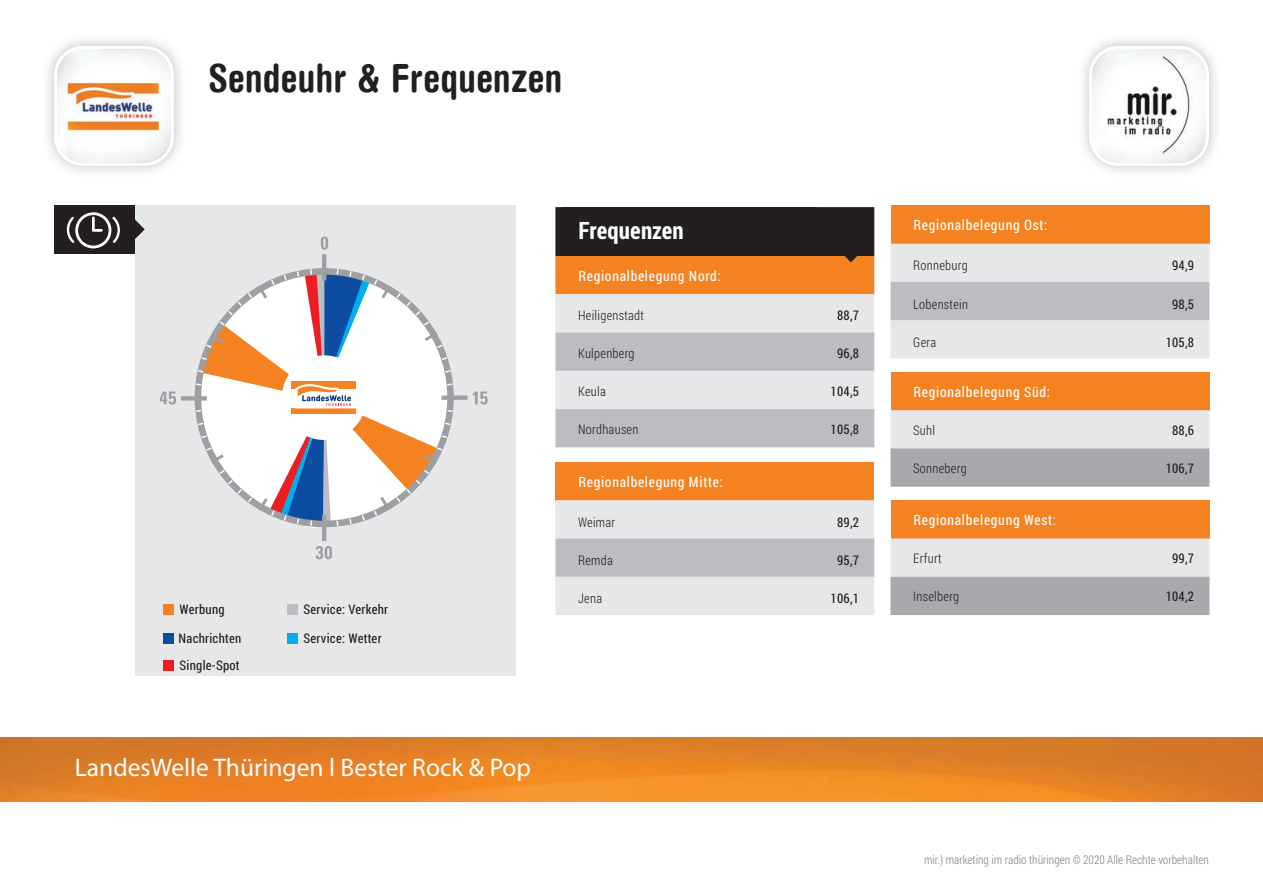
<style>
.page{position:relative;width:1263px;height:893px;background:#fff}
.page>*{position:absolute;margin:0;border:0;box-sizing:border-box;transform-origin:0 0}
.t1{font:700 condensed 39px "Helvetica Rounded LT";color:#231f20}
.t2{font:25.5px "Myriad Pro";color:#fff}
.t3{font:700 24px "Roboto Condensed";letter-spacing:.005em;color:#fff}
.t4{font:14.25px "Roboto Condensed";letter-spacing:.05em;color:#fff}
.t5{font:13.2px/26.8px "Roboto Condensed";letter-spacing:.02em;color:#231f20}
.t6{font:300 13.2px "Roboto Condensed";letter-spacing:.02em;color:#231f20}
.t7{font:300 12px "Roboto Condensed";color:#808285}
</style>
<div class="page">
<img style="left:1090px;top:47px;width:117px;height:117px">
<div style="left:1089px;top:46px;width:120px;height:120px;border:3px solid #fff;border-radius:28px"></div>
<div style="left:555px;top:462px;width:319px;height:38px;background:#f58220"></div>
<svg style="left:555px;top:500px;width:319px;height:115px;background:#d8d8db"></svg>
<div style="left:890px;top:205px;width:319px;height:39px;background:#f58220"></div>
<svg style="left:890px;top:244px;width:319px;height:114px;background:#d7d8db"></svg>
<div style="left:890px;top:500px;width:319px;height:38px;background:#f58220"></div>
<svg style="left:890px;top:538px;width:319px;height:77px;background:#c7c7ca"></svg>
<div style="left:890px;top:372px;width:319px;height:38px;background:#f58220"></div>
<svg style="left:890px;top:410px;width:319px;height:77px;background:#c7c8ca"></svg>
<svg style="left:555px;top:207px;width:319px;height:240px;background:#b3a093"></svg>
<img style="left:0;top:737px;width:1263px;height:64px">
<img style="left:56px;top:47px;width:116px;height:117px">
<div style="left:54px;top:46px;width:120px;height:120px;border:3px solid #fff;border-radius:28px"></div>
<div style="left:135px;top:205px;width:380px;height:471px;background:#e6e7e9"></div>
<div style="left:54px;top:205px;width:81px;height:49px;background:#231f20"></div>
<svg style="left:67px;top:212px;width:78px;height:36px"></svg>
<div style="left:164px;top:604px;width:10px;height:11px;background:#f58220"></div>
<div style="left:164px;top:634px;width:10px;height:10px;background:#0d4da1"></div>
<div style="left:287px;top:604px;width:11px;height:11px;background:#bcbdc0"></div>
<div style="left:164px;top:661px;width:10px;height:10px;background:#ee1d23"></div>
<svg style="left:321px;top:236px;width:7px;height:14px"></svg>
<svg style="left:316px;top:546px;width:16px;height:13px"></svg>
<svg style="left:473px;top:392px;width:15px;height:13px"></svg>
<svg style="left:160px;top:392px;width:16px;height:13px"></svg>
<hr style="left:322px;top:254px;width:4px;height:26px;background:#9d9fa2">
<hr style="left:322px;top:515px;width:4px;height:26px;background:#9d9fa2">
<div style="left:441px;top:395px;width:26px;height:5px;background:#9d9fa2"></div>
<div style="left:181px;top:396px;width:26px;height:5px;background:#9d9fa2"></div>
<svg style="left:195px;top:268px;width:259px;height:188px"></svg>
<svg style="left:199px;top:269px;width:241px;height:265px"></svg>
<div style="left:287px;top:634px;width:11px;height:10px;background:#00aeef"></div>
<h1 class="t1" style="left:208px;top:54px;width:356px">Sendeuhr &amp; Frequenzen</h1>
<p class="t5" style="left:180px;top:595px;width:47px">Werbung</p>
<p class="t5" style="left:178px;top:625px;width:64px">Nachrichten<br>Single-Spot</p>
<p class="t5" style="left:303px;top:595px;width:86px">Service: Verkehr</p>
<p class="t5" style="left:303px;top:624px;width:80px">Service: Wetter</p>
<h2 class="t2" style="left:75px;top:752px;width:458px">LandesWelle Thüringen l Bester Rock &amp; Pop</h2>
<h3 class="t3" style="left:578px;top:214px;width:107px">Frequenzen</h3>
<p class="t4" style="left:578px;top:266px;width:144px">Regionalbelegung Nord:</p>
<p class="t6" style="left:578px;top:306px;width:67px">Heiligenstadt</p>
<p class="t5" style="left:837px;top:301px;width:24px">88,7</p>
<p class="t6" style="left:578px;top:344px;width:58px">Kulpenberg</p>
<p class="t5" style="left:837px;top:339px;width:24px">96,8</p>
<p class="t6" style="left:578px;top:382px;width:29px">Keula</p>
<p class="t5" style="left:830px;top:377px;width:30px">104,5</p>
<p class="t6" style="left:578px;top:420px;width:62px">Nordhausen</p>
<p class="t5" style="left:830px;top:416px;width:30px">105,8</p>
<p class="t4" style="left:578px;top:472px;width:146px">Regionalbelegung Mitte:</p>
<p class="t6" style="left:578px;top:513px;width:39px">Weimar</p>
<p class="t5" style="left:837px;top:508px;width:24px">89,2</p>
<p class="t6" style="left:578px;top:551px;width:36px">Remda</p>
<p class="t5" style="left:837px;top:547px;width:24px">95,7</p>
<p class="t6" style="left:578px;top:590px;width:26px">Jena</p>
<p class="t5" style="left:830px;top:585px;width:30px">106,1</p>
<p class="t4" style="left:913px;top:216px;width:135px">Regionalbelegung Ost:</p>
<p class="t6" style="left:913px;top:257px;width:56px">Ronneburg</p>
<p class="t5" style="left:1172px;top:252px;width:24px">94,9</p>
<p class="t6" style="left:913px;top:295px;width:56px">Lobenstein</p>
<p class="t5" style="left:1172px;top:290px;width:24px">98,5</p>
<p class="t6" style="left:913px;top:333px;width:25px">Gera</p>
<p class="t5" style="left:1166px;top:328px;width:30px">105,8</p>
<p class="t4" style="left:913px;top:382px;width:138px">Regionalbelegung Süd:</p>
<p class="t6" style="left:913px;top:421px;width:23px">Suhl</p>
<p class="t5" style="left:1172px;top:416px;width:24px">88,6</p>
<p class="t6" style="left:913px;top:459px;width:55px">Sonneberg</p>
<p class="t5" style="left:1166px;top:454px;width:30px">106,7</p>
<p class="t4" style="left:913px;top:510px;width:144px">Regionalbelegung West:</p>
<p class="t6" style="left:913px;top:549px;width:30px">Erfurt</p>
<p class="t5" style="left:1172px;top:544px;width:24px">99,7</p>
<p class="t6" style="left:913px;top:587px;width:48px">Inselberg</p>
<p class="t5" style="left:1166px;top:583px;width:30px">104,2</p>
<p class="t7" style="left:924px;top:852px;width:286px">mir.) marketing im radio thüringen © 2020 Alle Rechte vorbehalten</p>
</div>
